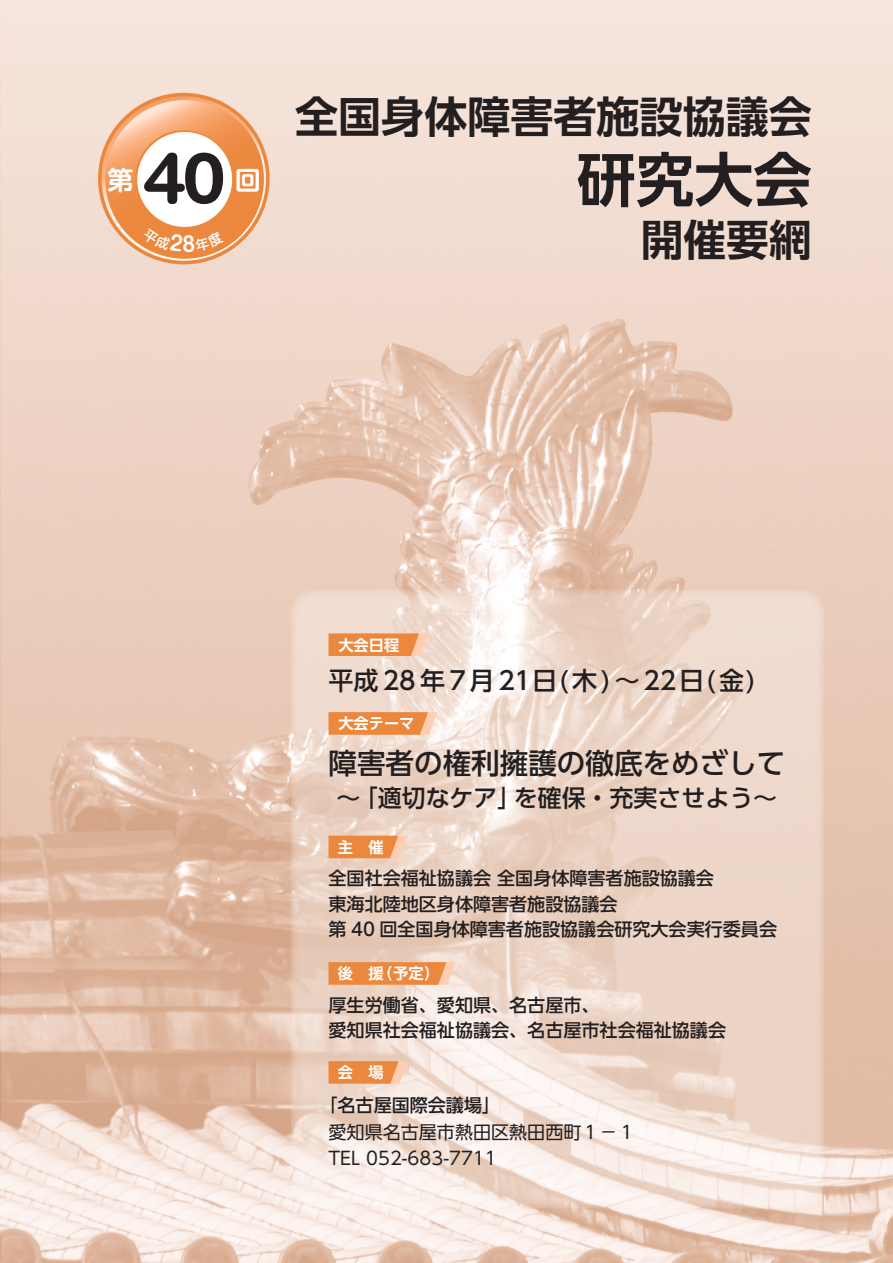
<style>
.page{position:relative;width:893px;height:1263px;background:#fff}
.page>*{position:absolute;margin:0;border:0;box-sizing:border-box;transform-origin:0 0}
.t1{font:700 71.1px "Helvetica Rounded LT Std";color:#231f20}
.t2{font:700 58.65px "UD Shin Go NT Pr 6 N De";color:#231f20}
.t3{font:700 43.05px "UD Shin Go NT Pr 6 N De";color:#231f20}
.t4{font:700 42.75px "UD Shin Go NT Pr 6 N De";color:#231f20}
.t5{font:500 28.5px "UD Shin Go Pr 6 N";color:#231f20}
.t6{font:700 26.1px "Shin M Go Pro De";color:#fff}
.t7{font:500 25.05px "UD Shin Go Pr 6 N";letter-spacing:.11em;color:#231f20}
.t8{font:500 24px "UD Shin Go Pr 6 N";color:#231f20}
.t9{font:500 18px/25.5px "UD Shin Go Pr 6 N";color:#231f20}
.t10{font:18px/25.5px "UD Shin Go Pr 6 N";color:#231f20}
.t11{font:700 15.15px "UD Shin Go Pr 6 N De";color:#fff}
</style>
<div class="page">
<img style="left:1px;top:0;width:892px;height:1263px">
<svg style="left:0;top:0;width:1px;height:1263px"></svg>
<svg style="left:291px;top:589px;width:533px;height:620px;background:#eedacd"></svg>
<svg style="left:328px;top:633px;width:100px;height:23px;background:#ed9350"></svg>
<svg style="left:328px;top:836px;width:79px;height:22px;background:#ed9452"></svg>
<svg style="left:328px;top:962px;width:127px;height:23px;background:#ec914d"></svg>
<svg style="left:328px;top:1061px;width:80px;height:23px;background:#ed9656"></svg>
<svg style="left:328px;top:712px;width:109px;height:23px;background:#ed9350"></svg>
<div style="left:98px;top:93px;width:172px;height:171px;border:7px solid #eb883e;border-radius:50%"></div>
<svg style="left:102px;top:96px;width:164px;height:165px"></svg>
<svg style="left:105px;top:100px;width:159px;height:159px;background:#f19c5e"></svg>
<svg style="left:135px;top:130px;width:97px;height:97px"></svg>
<div style="left:137px;top:132px;width:95px;height:95px;background:#fff;border-radius:50%"></div>
<div style="left:142px;top:228px;width:82px;height:24px;background:#eb883e"></div>
<h3 class="t6" style="left:107px;top:159px;width:28px">第</h3>
<h1 class="t1" style="left:143px;top:135px;width:84px">40</h1>
<h3 class="t6" style="left:235px;top:159px;width:28px">回</h3>
<h3 class="t3" style="left:295px;top:82px;width:518px">全国身体障害者施設協議会</h3>
<h2 class="t2" style="left:577px;top:132px;width:236px">研究大会</h2>
<h3 class="t4" style="left:641px;top:205px;width:173px">開催要網</h3>
<p class="t11" style="left:338px;top:633px;width:62px">大会日程</p>
<h3 class="t7" style="left:328px;top:660px;width:428px">平成28年7月21日(木)～22日(金)</h3>
<p class="t11" style="left:338px;top:711px;width:77px">大会テーマ</p>
<h3 class="t5" style="left:328px;top:739px;width:458px">障害者の権利擁護の徹底をめざして</h3>
<h3 class="t8" style="left:337px;top:778px;width:442px">～「適切なケア」を確保・充実させよう～</h3>
<p class="t11" style="left:338px;top:834px;width:47px">主　催</p>
<p class="t9" style="left:328px;top:865px;width:450px">全国社会福祉協議会 全国身体障害者施設協議会<br>東海北陸地区身体障害者施設協議会<br>第 40 回全国身体障害者施設協議会研究大会実行委員会</p>
<p class="t11" style="left:338px;top:961px;width:103px">後　援（予定）</p>
<p class="t9" style="left:328px;top:992px;width:399px">厚生労働省、愛知県、名古屋市、<br>愛知県社会福祉協議会、名古屋市社会福祉協議会</p>
<p class="t11" style="left:338px;top:1060px;width:47px">会　場</p>
<p class="t9" style="left:319px;top:1092px;width:182px">「名古屋国際会議場」</p>
<p class="t10" style="left:328px;top:1119px;width:309px">愛知県名古屋市熱田区熱田西町１－１<br>TEL 052-683-7711</p>
</div>
